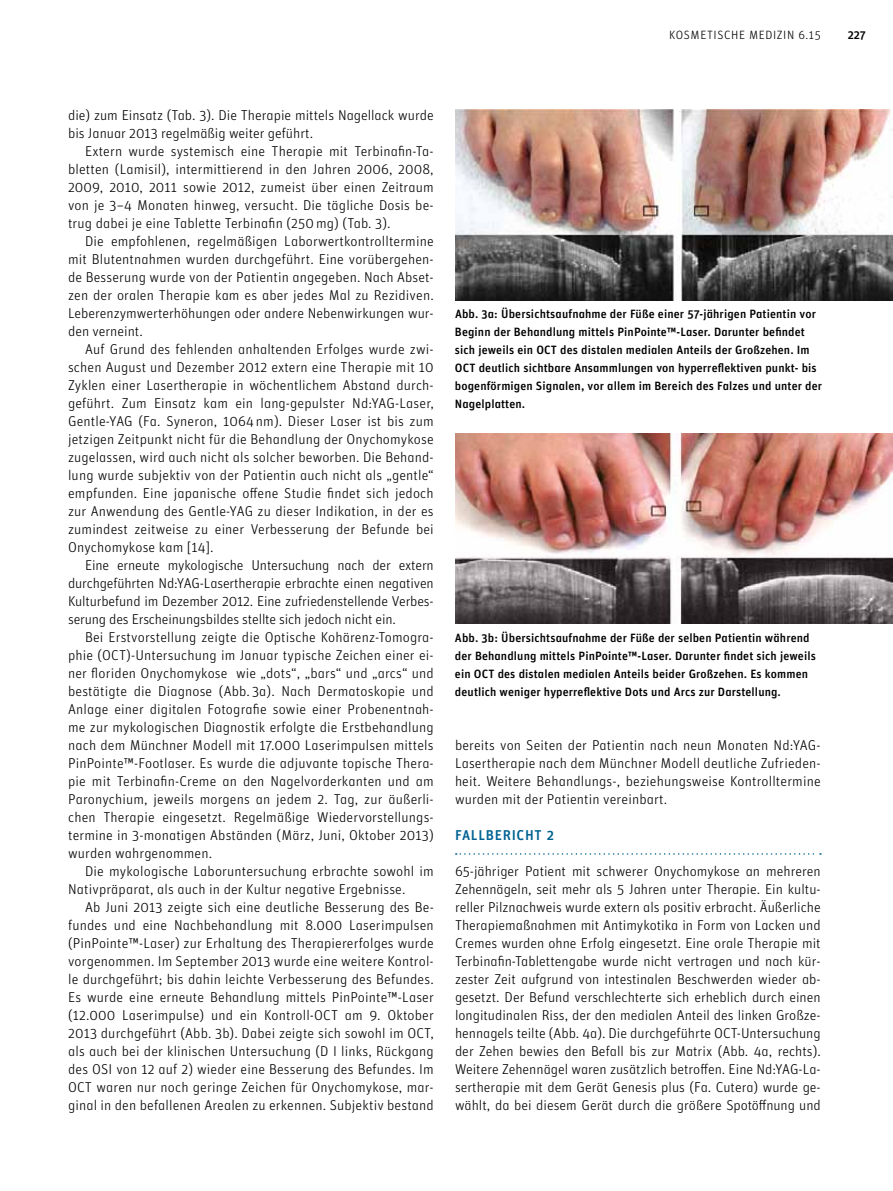
<style>
.page{position:relative;width:893px;height:1191px;background:#fff}
.page>*{position:absolute;margin:0;border:0;box-sizing:border-box;transform-origin:0 0}
.t1{font:14.25px/18px "Unit Light Alternate";letter-spacing:.01em;color:#000;text-align:justify}
.t2{font:14.25px "Unit Light Alternate";letter-spacing:-.01em;color:#000}
.t3{font:14.25px "Unit Medium Alternate";letter-spacing:.05em;color:#006293}
.t4{font:12px/18px "Unit Medium Alternate";letter-spacing:.01em;color:#000}
.t5{font:12px "Unit Light Alternate";letter-spacing:.05em;color:#000}
</style>
<div class="page">
<svg style="left:456px;top:853px;width:365px;height:1px"></svg>
<img style="left:455px;top:109px;width:438px;height:191px">
<img style="left:455px;top:433px;width:438px;height:190px">
<p class="t5" style="left:669px;top:28px;width:153px">Kosmetische M edizin 6.15</p>
<p class="t4" style="left:848px;top:26px;width:20px">227</p>
<p class="t1" style="left:68px;top:106px;width:367px">die) zum Einsatz (Tab. 3). Die Therapie mittels Nagellack wurde</p>
<p class="t1" style="left:68px;top:124px;width:247px">bis Januar 2013 regelmäßig weiter geführt.</p>
<p class="t1" style="left:85px;top:142px;width:350px">Extern wurde systemisch eine Therapie mit Terbinafin-Ta-</p>
<p class="t1" style="left:68px;top:160px;width:367px">bletten (Lamisil), intermittierend in den Jahren 2006, 2008,</p>
<p class="t1" style="left:68px;top:178px;width:367px">2009, 2010, 2011 sowie 2012, zumeist über einen Zeitraum</p>
<p class="t1" style="left:68px;top:196px;width:367px">von je 3–4 Monaten hinweg, versucht. Die tägliche Dosis be-</p>
<p class="t1" style="left:68px;top:214px;width:324px">trug dabei je eine Tablette Terbinafin (250mg) (Tab. 3).</p>
<p class="t1" style="left:85px;top:232px;width:350px">Die empfohlenen, regelmäßigen Laborwertkontrolltermine</p>
<p class="t1" style="left:68px;top:250px;width:367px">mit Blutentnahmen wurden durchgeführt. Eine vorübergehen-</p>
<p class="t1" style="left:68px;top:268px;width:367px">de Besserung wurde von der Patientin angegeben. Nach Abset-</p>
<p class="t1" style="left:68px;top:286px;width:367px">zen der oralen Therapie kam es aber jedes Mal zu Rezidiven.</p>
<p class="t1" style="left:68px;top:304px;width:367px">Leberenzymwerterhöhungen oder andere Nebenwirkungen wur-</p>
<p class="t1" style="left:68px;top:322px;width:76px">den verneint.</p>
<p class="t1" style="left:85px;top:340px;width:350px">Auf Grund des fehlenden anhaltenden Erfolges wurde zwi-</p>
<p class="t1" style="left:68px;top:358px;width:367px">schen August und Dezember 2012 extern eine Therapie mit 10</p>
<p class="t1" style="left:68px;top:376px;width:367px">Zyklen einer Lasertherapie in wöchentlichem Abstand durch-</p>
<p class="t1" style="left:68px;top:394px;width:367px">geführt. Zum Einsatz kam ein lang-gepulster Nd:YAG-Laser,</p>
<p class="t1" style="left:68px;top:412px;width:50px">Gentle-YAG</p>
<p class="t1" style="left:68px;top:412px;width:367px;text-indent:70px">(Fa. Syneron, 1064 nm). Dieser Laser ist bis zum jetzigen Zeitpunkt nicht für die Behandlung der Onychomykose zugelassen, wird auch nicht als solcher beworben. Die Behand&shy;lung wurde subjektiv von der Patientin auch nicht als „gentle“ empfunden. Eine japanische offene Studie findet sich jedoch zur Anwendung des Gentle-YAG</p>
<p class="t1" style="left:258px;top:502px;width:178px">zu dieser I ndikation, in der es</p>
<p class="t1" style="left:68px;top:520px;width:367px">zumindest zeitweise zu einer Verbesserung der Befunde bei</p>
<p class="t1" style="left:68px;top:538px;width:147px">Onychomykose kam [14].</p>
<p class="t2" style="left:85px;top:557px;width:350px">Eine erneute mykologische Untersuchung nach der extern</p>
<p class="t2" style="left:68px;top:575px;width:367px">durchgeführten Nd:YAG-Lasertherapie erbrachte einen negativen</p>
<p class="t2" style="left:68px;top:593px;width:367px">Kulturbefund im Dezember 2012. Eine zufriedenstellende Verbes-</p>
<p class="t2" style="left:68px;top:611px;width:329px">serung des Erscheinungsbildes stellte sich jedoch nicht ein.</p>
<p class="t1" style="left:85px;top:628px;width:350px">Bei Erstvorstellung zeigte die Optische Kohärenz-Tomogra-</p>
<p class="t1" style="left:68px;top:646px;width:367px">phie (OCT)-Untersuchung im Januar typische Zeichen einer ei-</p>
<p class="t1" style="left:68px;top:664px;width:367px">ner floriden Onychomykose wie „dots“, „bars“ und „arcs“ und</p>
<p class="t1" style="left:68px;top:682px;width:367px">bestätigte die Diagnose (Abb. 3a). Nach Dermatoskopie und</p>
<p class="t1" style="left:68px;top:700px;width:367px">Anlage einer digitalen Fotografie sowie einer Probenentnah-</p>
<p class="t1" style="left:68px;top:718px;width:367px">me zur mykologischen Diagnostik erfolgte die Erstbehandlung</p>
<p class="t1" style="left:68px;top:736px;width:367px">nach dem Münchner Modell mit 17.000 Laserimpulsen mittels</p>
<p class="t1" style="left:68px;top:754px;width:367px">PinPointe™-Footlaser. Es wurde die adjuvante topische Thera-</p>
<p class="t1" style="left:68px;top:772px;width:367px">pie mit Terbinafin-Creme an den Nagelvorderkanten und am</p>
<p class="t1" style="left:68px;top:790px;width:367px">Paronychium, jeweils morgens an jedem 2. Tag, zur äußerli-</p>
<p class="t1" style="left:68px;top:808px;width:367px">chen Therapie eingesetzt. Regelmäßige Wiedervorstellungs-</p>
<p class="t1" style="left:68px;top:826px;width:367px">termine in 3-monatigen Abständen (März, Juni, Oktober 2013)</p>
<p class="t1" style="left:68px;top:844px;width:146px">wurden wahrgenommen.</p>
<p class="t1" style="left:85px;top:862px;width:350px">Die mykologische Laboruntersuchung erbrachte sowohl im</p>
<p class="t1" style="left:68px;top:880px;width:339px">Nativpräparat, als auch in der Kultur negative Ergebnisse.</p>
<p class="t1" style="left:85px;top:898px;width:350px">Ab Juni 2013 zeigte sich eine deutliche Besserung des Be-</p>
<p class="t1" style="left:68px;top:916px;width:367px">fundes und eine Nachbehandlung mit 8.000 Laserimpulsen</p>
<p class="t1" style="left:68px;top:934px;width:367px">(PinPointe™-Laser) zur Erhaltung des Therapiererfolges wurde</p>
<p class="t1" style="left:68px;top:952px;width:367px">vorgenommen. I m September 2013 wurde eine weitere Kontrol-</p>
<p class="t1" style="left:68px;top:970px;width:367px">le durchgeführt; bis dahin leichte Verbesserung des Befundes.</p>
<p class="t1" style="left:68px;top:988px;width:367px">Es wurde eine erneute Behandlung mittels PinPointe™-Laser</p>
<p class="t1" style="left:68px;top:1006px;width:367px">(12.000 Laserimpulse) und ein Kontroll-OCT am 9. Oktober</p>
<p class="t1" style="left:68px;top:1024px;width:367px">2013 durchgeführt (Abb. 3b). Dabei zeigte sich sowohl im OCT,</p>
<p class="t1" style="left:68px;top:1042px;width:367px">als auch bei der klinischen Untersuchung (D I links, Rückgang</p>
<p class="t1" style="left:68px;top:1060px;width:32px">des OSI</p>
<p class="t1" style="left:68px;top:1060px;width:367px;text-indent:48px">von 12 auf 2) wieder eine Besserung des Befundes. I m OCT waren nur noch geringe Zeichen für Onychomykose, mar&shy;ginal in den befallenen Arealen zu erkennen. Subjektiv bestand</p>
<p class="t4" style="left:455px;top:305px;width:369px">Abb. 3a: Übersichtsaufnahme der Füße einer 57-jährigen Patientin vor Beginn der Behandlung mittels PinPointe™-Laser. Darunter befindet sich jeweils ein OCT des distalen medialen Anteils der Großzehen. Im OCT deutlich sichtbare Ansammlungen von hyperreflektiven punkt- bis bogenförmigen Signalen, vor allem im Bereich des Falzes und unter der Nagelplatten.</p>
<p class="t4" style="left:455px;top:629px;width:362px">Abb. 3b: Übersichtsaufnahme der Füße der selben Patientin während der Behandlung mittels PinPointe™-Laser. Darunter findet sich jeweils ein OCT des distalen medialen Anteils beider Großzehen. Es kommen deutlich weniger hyperreflektive Dots und Arcs zur Darstellung.</p>
<p class="t1" style="left:455px;top:736px;width:367px">bereits von Seiten der Patientin nach neun Monaten Nd:YAG-Lasertherapie nach dem Münchner Modell deutliche Zufrieden&shy;heit. Weitere Behandlungs-, beziehungsweise Kontrolltermine wurden mit der Patientin vereinbart.</p>
<p class="t3" style="left:455px;top:827px;width:25px">Fallbe</p>
<p class="t3" style="left:503px;top:827px;width:53px">richt 2</p>
<p class="t1" style="left:455px;top:862px;width:367px">65-jähriger Patient mit schwerer Onychomykose an mehreren Zehennägeln, seit mehr als 5 Jahren unter Therapie. Ein kultu&shy;reller Pilznachweis wurde extern als positiv erbracht. Äußerliche Therapiemaßnahmen mit Antimykotika in Form von Lacken und Cremes wurden ohne Erfolg eingesetzt. Eine orale Therapie mit Terbinafin-Tablettengabe wurde nicht vertragen und nach kür&shy;zester Zeit aufgrund von intestinalen Beschwerden wieder ab&shy;gesetzt. Der Befund verschlechterte sich erheblich durch einen longitudinalen Riss, der den medialen Anteil des linken Großze&shy;hennagels teilte (Abb. 4a). Die durchgeführte OCT-Untersuchung der Zehen bewies den Befall bis zur Matrix (Abb. 4a, rechts).<br>Weitere Zehennägel waren zusätzlich betroffen. Eine Nd:YAG-La&shy;sertherapie mit dem Gerät Genesis plus (Fa. Cutera) wurde ge&shy;wählt, da bei diesem Gerät durch die größere Spotöffnung und</p>
</div>
